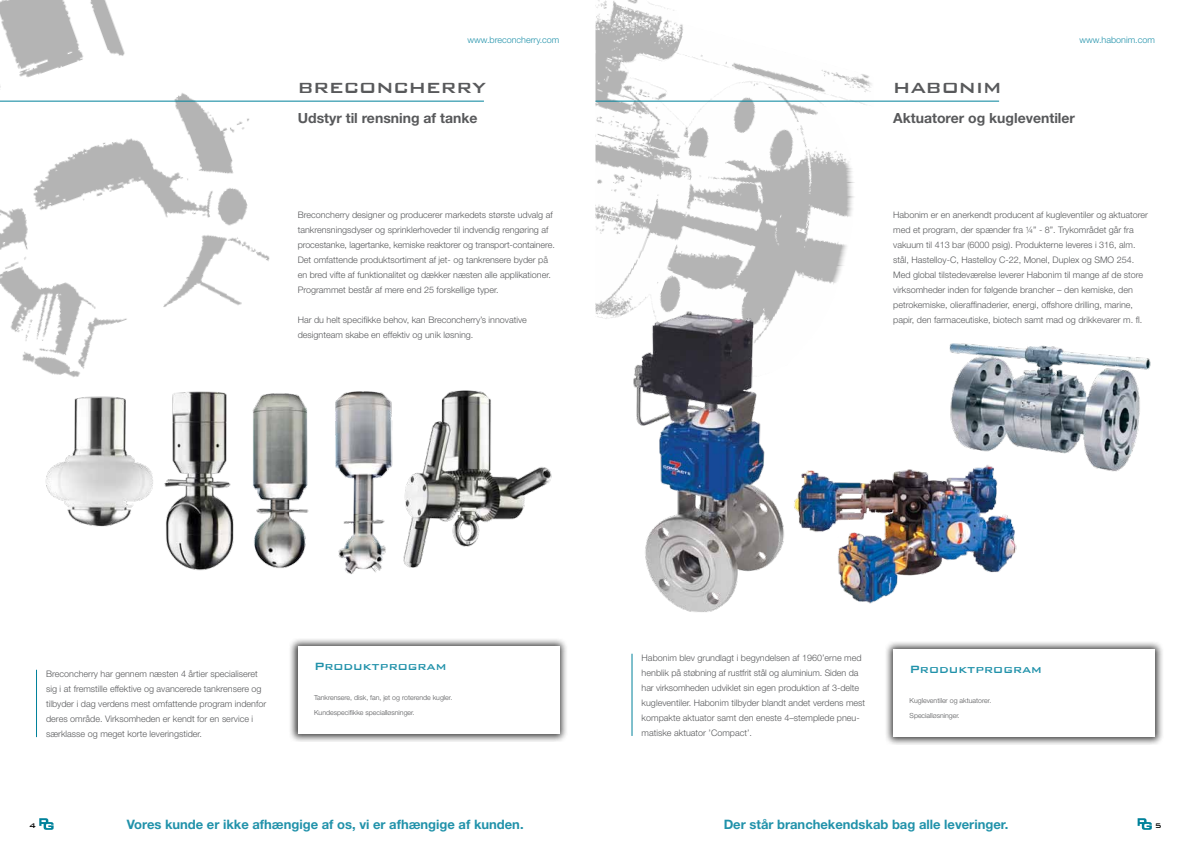
<style>
.page{position:relative;width:1191px;height:842px;background:#fff}
.page>*{position:absolute;margin:0;border:0;box-sizing:border-box;transform-origin:0 0}
.t1{font:500 24px "Bank Gothic";color:#58595b}
.t2{font:700 14px "Helvetica Neue";color:#58595b}
.t3{font:500 14px "Bank Gothic";color:#2192aa}
.t4{font:700 13px "Helvetica Neue";color:#2192aa}
.t5{font:300 9px/15px "Helvetica Neue";color:#58595b}
.t6{font:300 9px "Helvetica Neue";color:#2192aa}
.t7{font:500 9px "Bank Gothic";color:#000}
.t8{font:300 7px/15px "Helvetica Neue";color:#58595b}
</style>
<div class="page">
<svg style="left:39px;top:818px;width:15px;height:12px"></svg>
<svg style="left:1137px;top:818px;width:15px;height:12px"></svg>
<img style="left:459px;top:390px;width:93px;height:157px">
<img style="left:45px;top:421px;width:79px;height:106px">
<img style="left:272px;top:390px;width:187px;height:184px">
<img style="left:124px;top:421px;width:148px;height:150px">
<img style="left:0;top:0;width:276px;height:421px">
<img style="left:595px;top:0;width:280px;height:318px">
<img style="left:605px;top:292px;width:212px;height:320px">
<img style="left:778px;top:444px;width:239px;height:168px">
<img style="left:947px;top:343px;width:204px;height:130px">
<div style="left:287px;top:636px;width:281px;height:106px;background:#000;opacity:.75"></div>
<div style="left:298px;top:646px;width:261px;height:88px;background:#fff"></div>
<div style="left:883px;top:639px;width:280px;height:106px;background:#000;opacity:.75"></div>
<div style="left:893px;top:649px;width:262px;height:88px;background:#fff"></div>
<hr style="left:0;top:101px;width:484px;height:1px;background:#00829b">
<hr style="left:595px;top:101px;width:404px;height:1px;background:#00829b">
<hr style="left:36px;top:670px;width:1px;height:67px;background:#00829b">
<hr style="left:631px;top:654px;width:1px;height:82px;background:#00829b">
<p class="t6" style="left:467px;top:34px;width:93px">www.breconcherry.com</p>
<p class="t6" style="left:1079px;top:34px;width:77px">www.habonim.com</p>
<h1 class="t1" style="left:298px;top:68px;width:190px">breconcherry</h1>
<h2 class="t2" style="left:298px;top:109px;width:181px">Udstyr til rensning af tanke</h2>
<p class="t5" style="left:298px;top:207px;width:259px">Breconcherry designer og producerer markedets største udvalg af tankrensningsdyser og sprinklerhoveder til indvendig rengøring af procestanke, lagertanke, kemiske reaktorer og transport-containere.<br>Det omfattende produktsortiment af jet- og tankrensere byder på en bred vifte af funktionalitet og dækker næsten alle applikationer.<br>Programmet består af mere end 25 forskellige typer.</p>
<p class="t5" style="left:298px;top:312px;width:231px">Har du helt specifikke behov, kan Breconcherry’s innovative designteam skabe en effektiv og unik løsning.</p>
<h1 class="t1" style="left:893px;top:68px;width:110px">habonim</h1>
<h2 class="t2" style="left:893px;top:109px;width:183px">Aktuatorer og kugleventiler</h2>
<p class="t5" style="left:893px;top:207px;width:256px">Habonim er en anerkendt producent af kugleventiler og aktuatorer med et program, der spænder fra ¼” - 8”. Trykområdet går fra vakuum til 413 bar (6000 psig). Produkterne leveres i 316, alm. stål, Hastelloy-C, Hastelloy C-22, Monel, Duplex og SMO 254.<br>Med global tilstedeværelse leverer Habonim til mange af de store virksomheder inden for følgende brancher – den kemiske, den petrokemiske, olieraffinaderier, energi, offshore drilling, marine, papir, den farmaceutiske, biotech samt mad og drikkevarer m. fl.</p>
<p class="t5" style="left:46px;top:666px;width:222px">Breconcherry har gennem næsten 4 årtier specialiseret sig i at fremstille effektive og avancerede tankrensere og tilbyder i dag verdens mest omfattende program indenfor deres område. Virksomheden er kendt for en service i særklasse og meget korte leveringstider.</p>
<h2 class="t3" style="left:314px;top:655px;width:134px">Produktprogram</h2>
<p class="t8" style="left:314px;top:689px;width:140px">Tankrensere, disk, fan, jet og roterende kugler.<br>Kundespecifikke specialløsninger.</p>
<p class="t5" style="left:641px;top:650px;width:225px">Habonim blev grundlagt i begyndelsen af 1960’erne med henblik på støbning af rustfrit stål og aluminium. Siden da har virksomheden udviklet sin egen produktion af 3-delte kugleventiler. Habonim tilbyder blandt andet verdens mest kompakte aktuator samt den eneste 4–stemplede pneu&shy;matiske aktuator ’Compact’.</p>
<h2 class="t3" style="left:909px;top:658px;width:134px">Produktprogram</h2>
<p class="t8" style="left:909px;top:692px;width:83px">Kugleventiler og aktuatorer.<br>Specialløsninger.</p>
<h3 class="t4" style="left:127px;top:816px;width:398px">Vores kunde er ikke afhængige af os, vi er afhængige af kunden.</h3>
<h3 class="t4" style="left:723px;top:816px;width:286px">Der står branchekendskab bag alle leveringer.</h3>
<p class="t7" style="left:29px;top:818px;width:8px">4</p>
<p class="t7" style="left:1155px;top:818px;width:8px">5</p>
</div>
